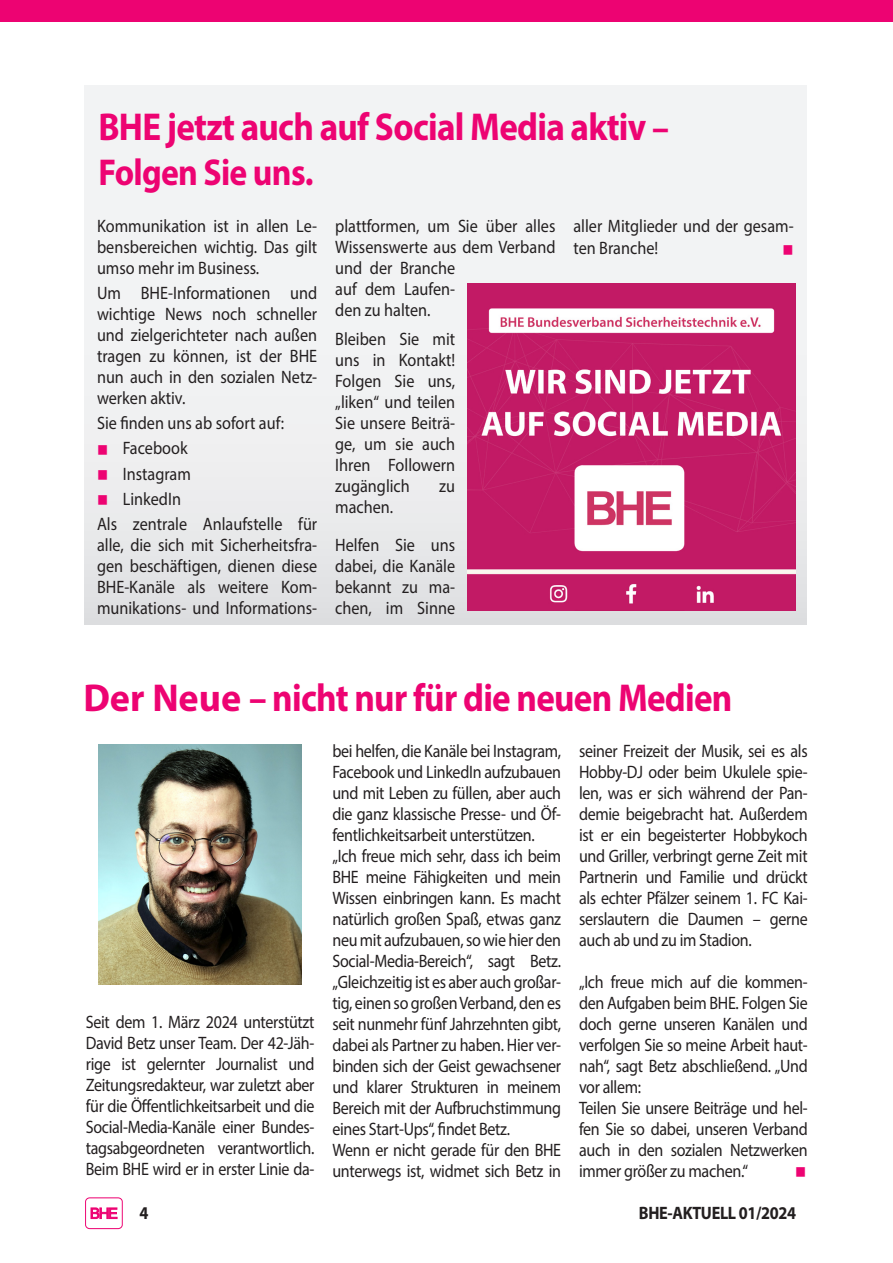
<style>
.page{position:relative;width:893px;height:1263px;background:#fff}
.page>*{position:absolute;margin:0;border:0;box-sizing:border-box;transform-origin:0 0}
.t1{font:700 39px "Myriad Pro";letter-spacing:-.02em;color:#ed0372}
.t2{font:700 39px "Myriad Pro";letter-spacing:-.02em;color:#ed0372;scale:.9 1}
.t3{font:700 37.5px "Myriad Pro";letter-spacing:-.02em;color:#ed0372;scale:.9 1}
.t4{font:18px/21px "Myriad Pro";letter-spacing:-.02em;color:#231f20;text-align:justify;scale:.89 1}
.t5{font:18px/21px "Myriad Pro";letter-spacing:-.02em;color:#231f20;text-align:justify;scale:.9 1}
.t6{font:18px/21px "Myriad Pro";color:#231f20;scale:.9 1}
.t7{font:700 18px "Myriad Pro";letter-spacing:-.02em;color:#231f20;scale:.9 1}
.t8{font:16.5px "Wingdings";color:#ed0372;scale:.9 1}
.s1{font-size:37.5px}
.s2{color:#ed0372}
</style>
<div class="page">
<div style="left:0;top:0;width:893px;height:21px;background:#ed0372"></div>
<div style="left:85px;top:1197px;width:38px;height:32px;border:1px solid #ed0372;border-radius:4px"></div>
<svg style="left:91px;top:1207px;width:26px;height:12px"></svg>
<div style="left:84px;top:85px;width:723px;height:133px;background:#f2f3f4"></div>
<div style="left:84px;top:205px;width:722px;height:419px;background:linear-gradient(to bottom,#f7f8f8,#e4e4e6)"></div>
<img style="left:468px;top:283px;width:327px;height:327px">
<img style="left:98px;top:744px;width:203px;height:240px">
<h1 class="t2" style="left:98px;top:101px;width:635px">BHE jetzt auch auf Social Media aktiv <span class="s1">–</span></h1>
<h2 class="t3" style="left:98px;top:148px;width:240px">Folgen Sie uns.</h2>
<p class="t5" style="left:97px;top:215px;width:246px">Kommunikation ist in allen Le&shy;bensbereichen wichtig. Das gilt umso mehr im Business.</p>
<p class="t5" style="left:97px;top:282px;width:246px">Um BHE-Informationen und wichtige News noch schneller und zielgerichteter nach außen tragen zu können, ist der BHE nun auch in den sozialen Netz&shy;werken aktiv.</p>
<p class="t6" style="left:97px;top:412px;width:210px">Sie finden uns ab sofort auf:</p>
<p class="t6" style="left:97px;top:438px;width:102px"><span class="s2">■</span> Facebook</p>
<p class="t6" style="left:97px;top:463px;width:106px"><span class="s2">■</span> Instagram</p>
<p class="t6" style="left:97px;top:486px;width:246px;line-height:25.2px"><span class="s2">■</span> LinkedIn<br>Als zentrale Anlaufstelle für</p>
<p class="t5" style="left:97px;top:534px;width:246px">alle, die sich mit Sicherheitsfra&shy;gen beschäftigen, dienen diese BHE-Kanäle als weitere Kom&shy;munikations- und Informations-</p>
<p class="t6" style="left:335px;top:215px;width:246px">plattformen, um Sie über alles<br>Wissenswerte aus dem Verband und der Branche<br>auf dem Laufen-<br>den zu halten.</p>
<p class="t5" style="left:335px;top:328px;width:135px">Bleiben Sie mit uns in Kontakt!<br>Folgen Sie uns, „liken“ und teilen Sie unsere Beiträ&shy;ge, um sie auch Ihren Followern zugänglich</p>
<p class="t5" style="left:439px;top:475px;width:19px">zu</p>
<p class="t6" style="left:335px;top:488px;width:135px;line-height:38px">machen.<br>Helfen Sie uns</p>
<p class="t5" style="left:335px;top:555px;width:135px">dabei, die Kanäle bekannt zu ma&shy;chen, im Sinne</p>
<p class="t6" style="left:573px;top:214px;width:246px;line-height:22.5px">aller Mitglieder und der gesam&shy;ten Branche!</p>
<p class="t8" style="left:783px;top:241px;width:14px">■</p>
<h1 class="t1" style="left:83px;top:672px;width:651px">Der Neue – nicht nur für die neuen Medien</h1>
<p class="t4" style="left:86px;top:1011px;width:258px">Seit dem 1. März 2024 unterstützt David Betz unser Team. Der 42-Jäh&shy;rige ist gelernter Journalist und Zeitungsredakteur, war zuletzt aber für die Öffentlichkeitsarbeit und die Social-Media-Kanäle einer Bundes&shy;tagsabgeordneten verantwortlich.<br>Beim BHE wird er in erster Linie da-</p>
<p class="t4" style="left:332px;top:740px;width:258px;text-align:left">bei helfen, die Kanäle bei Instagram, Facebook und LinkedIn aufzubauen und mit Leben zu füllen, aber auch die ganz klassische Presse- und Öf&shy;fentlichkeitsarbeit unterstützen. „Ich freue mich sehr, dass ich beim BHE meine Fähigkeiten und mein Wissen einbringen kann. Es macht natürlich großen Spaß, etwas ganz neu mit aufzubauen, so wie hier den Social-Media-Bereich“, sagt Betz. „Gleichzeitig ist es aber auch großar&shy;tig, einen so großen Verband, den es seit nunmehr fünf Jahrzehnten gibt, dabei als Partner zu haben. Hier ver&shy;binden sich der Geist gewachsener und klarer Strukturen in meinem Bereich mit der Aufbruchstimmung eines Start-Ups“, findet Betz.<br>Wenn er nicht gerade für den BHE unterwegs ist, widmet sich Betz in</p>
<p class="t4" style="left:579px;top:740px;width:258px">seiner Freizeit der Musik, sei es als Hobby-DJ oder beim Ukulele spie&shy;len, was er sich während der Pan&shy;demie beigebracht hat. Außerdem ist er ein begeisterter Hobbykoch und Griller, verbringt gerne Zeit mit Partnerin und Familie und drückt als echter Pfälzer seinem 1. FC Kai&shy;serslautern die Daumen – gerne auch ab und zu im Stadion.</p>
<p class="t4" style="left:579px;top:971px;width:258px;text-align:left">„Ich freue mich auf die kommen&shy;den Aufgaben beim BHE. Folgen Sie doch gerne unseren Kanälen und verfolgen Sie so meine Arbeit haut&shy;nah“, sagt Betz abschließend. „Und vor allem:<br>Teilen Sie unsere Beiträge und hel&shy;fen Sie so dabei, unseren Verband auch in den sozialen Netzwerken immer größer zu machen.“</p>
<p class="t8" style="left:795px;top:1163px;width:14px">■</p>
<p class="t7" style="left:140px;top:1201px;width:11px">4</p>
<p class="t7" style="left:639px;top:1201px;width:176px">BHE-AKTUELL 01/2024</p>
</div>
